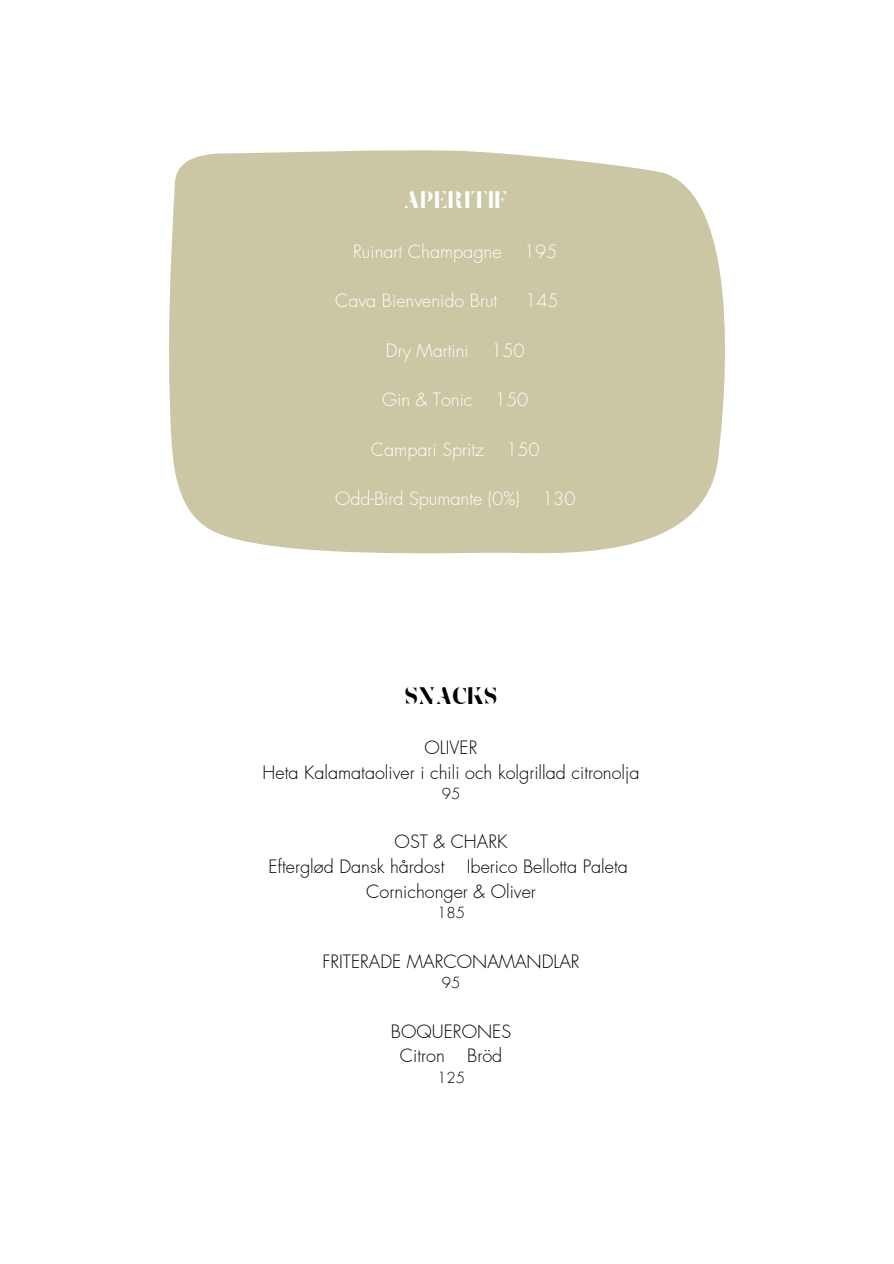
<style>
.page{position:relative;width:894px;height:1264px;background:#fff}
.page>*{position:absolute;margin:0;border:0;box-sizing:border-box;transform-origin:0 0}
.t1{font:21px "Zefani Stencil";color:#fff}
.t2{font:21px "Zefani Stencil";color:#000}
.t3{font:300 18px/24.8px "Futura LT Pro";color:#000;text-align:center}
.t4{font:300 18px "Futura LT Pro";color:#fff}
.t5{font:300 15px "Futura LT Pro";color:#000}
</style>
<div class="page">
<div style="left:169px;top:150px;width:555px;height:403px;background:#cbc6a3"></div>
<p class="t1" style="left:403px;top:186px;width:105px">APERITIF</p>
<h1 class="t4" style="left:353px;top:243px;width:206px">Ruinart Champagne 195</h1>
<p class="t4" style="left:335px;top:292px;width:164px">Cava Bienvenido Brut</p>
<p class="t4" style="left:525px;top:292px;width:35px">145</p>
<p class="t4" style="left:386px;top:342px;width:140px">Dry Martini 150</p>
<p class="t4" style="left:382px;top:391px;width:147px">Gin &amp; Tonic 150</p>
<p class="t4" style="left:371px;top:441px;width:170px">Campari Spritz 150</p>
<p class="t4" style="left:335px;top:490px;width:242px">Odd-Bird Spumante (0%) 130</p>
<p class="t2" style="left:404px;top:682px;width:94px">SNACKS</p>
<p class="t3" style="left:262px;top:735px;width:378px">OLIVER<br>Heta Kalamataoliver i chili och kolgrillad citronolja</p>
<p class="t5" style="left:441px;top:786px;width:20px">95</p>
<p class="t3" style="left:268px;top:830px;width:361px">OST &amp; CHARK<br>Efterglød Dansk hårdost Iberico Bellotta Paleta<br>Cornichonger &amp; Oliver</p>
<p class="t5" style="left:437px;top:905px;width:29px">185</p>
<p class="t3" style="left:322px;top:949px;width:259px">FRITERADE MARCONAMANDLAR</p>
<p class="t5" style="left:441px;top:975px;width:20px">95</p>
<p class="t3" style="left:391px;top:1019px;width:122px">BOQUERONES<br>Citron Bröd</p>
<p class="t5" style="left:437px;top:1070px;width:29px">125</p>
</div>
